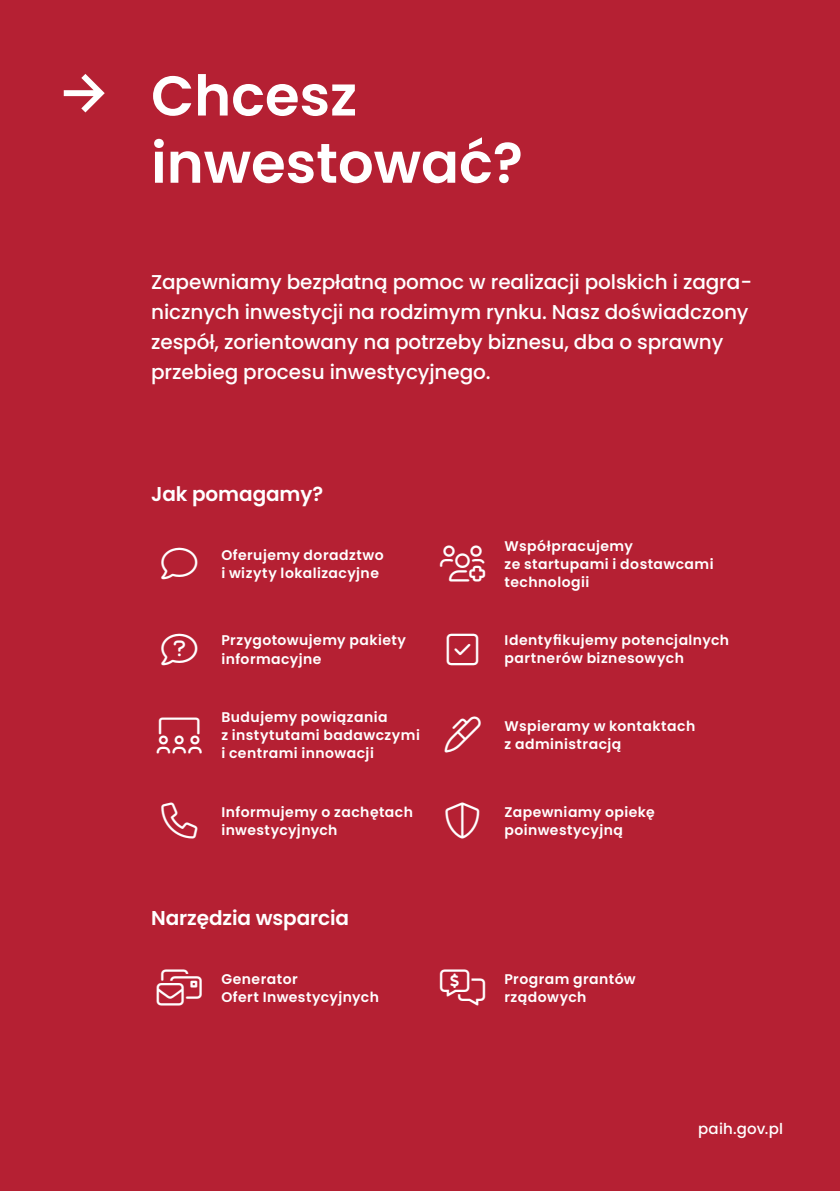
<style>
.page{position:relative;width:840px;height:1191px;background:#fff}
.page>*{position:absolute;margin:0;border:0;box-sizing:border-box;transform-origin:0 0}
.t1{font:600 56px/67.2px "Poppins";color:#fff}
.t2{font:300 36px "Font Awesome 6 Pro";color:#fff}
.t3{font:500 20px/30px "Poppins";letter-spacing:-.005em;color:#fff}
.t4{font:600 20px "Poppins";letter-spacing:-.005em;color:#fff}
.t5{font:500 15px "Poppins";letter-spacing:.015em;color:#fff}
.t6{font:600 14px/18.2px "Poppins";letter-spacing:.03em;color:#fff}
.s1{font-family:"Inter";font-weight:400}
</style>
<div class="page">
<div style="left:0;top:0;width:839px;height:1191px;background:#b52033"></div>
<h1 class="t1" style="left:151px;top:63px;width:373px;text-indent:-94px"><span class="s1">-&gt;</span> Chcesz inwestować?</h1>
<h3 class="t3" style="left:151px;top:267px;width:602px">Zapewniamy bezpłatną pomoc w realizacji polskich i zagra&shy;nicznych inwestycji na rodzimym rynku. Nasz doświadczony zespół, zorientowany na potrzeby biznesu, dba o sprawny przebieg procesu inwestycyjnego.</h3>
<h3 class="t4" style="left:151px;top:482px;width:173px">Jak pomagamy?</h3>
<h2 class="t2" style="left:161px;top:545px;width:38px">□■▼</h2>
<p class="t6" style="left:221px;top:546px;width:164px">Oferujemy doradztwo</p>
<p class="t6" style="left:221px;top:564px;width:159px">i wizyty lokalizacyjne</p>
<p class="t6" style="left:504px;top:536px;width:210px">Współpracujemy<br>ze startupami i dostawcami technologii</p>
<p class="t6" style="left:446px;top:649px;width:238px">☑ partnerów biznesowych</p>
<p class="t6" style="left:221px;top:631px;width:186px">Przygotowujemy pakiety informacyjne</p>
<p class="t6" style="left:504px;top:631px;width:226px">Identyfikujemy potencjalnych</p>
<p class="t6" style="left:221px;top:708px;width:200px">Budujemy powiązania<br>z instytutami badawczymi i centrami innowacji</p>
<p class="t6" style="left:504px;top:717px;width:192px">Wspieramy w kontaktach z administracją</p>
<p class="t6" style="left:161px;top:821px;width:177px">□■ inwestycyjnych</p>
<p class="t6" style="left:221px;top:802px;width:193px">Informujemy o zachętach</p>
<h3 class="t4" style="left:151px;top:906px;width:199px">Narzędzia wsparcia</h3>
<p class="t6" style="left:444px;top:821px;width:180px">▲● poinwestycyjną</p>
<p class="t6" style="left:504px;top:802px;width:152px">Zapewniamy opiekę</p>
<p class="t6" style="left:221px;top:969px;width:159px">Generator<br>Ofert Inwestycyjnych</p>
<p class="t6" style="left:504px;top:969px;width:133px">Program grantów rządowych</p>
<p class="t5" style="left:697px;top:1120px;width:86px">paih.gov.pl</p>
</div>
